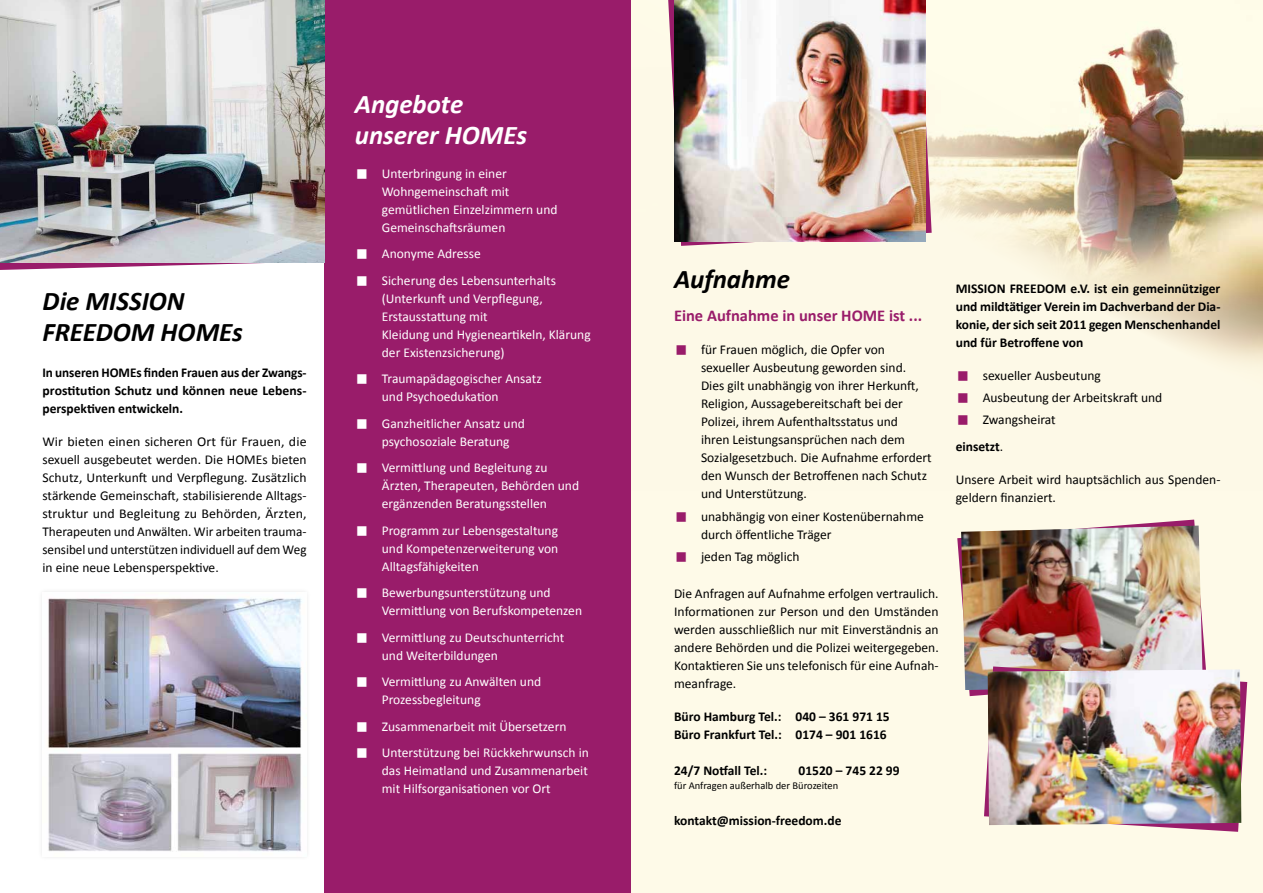
<style>
.page{position:relative;width:1263px;height:893px;background:#fff}
.page>*{position:absolute;margin:0;border:0;box-sizing:border-box;transform-origin:0 0}
.t1{font:italic 700 27px/31.5px "Calibri";color:#000}
.t2{font:italic 700 27px/31.5px "Calibri";letter-spacing:-.005em;color:#fff}
.t3{font:700 16.5px "Calibri";color:#991c6a}
.t4{font:13.5px/18px "Calibri";color:#000}
.t5{font:13.5px/18px "Calibri";color:#fff}
.t6{font:700 13.5px/18px "Calibri";color:#000;text-align:justify}
.t7{font:10.5px "Calibri";color:#000}
.s1{font-size:40.5px}
.s2{font-size:40.5px;color:#991c6a}
.s3{font-weight:700}
</style>
<div class="page">
<div style="left:324px;top:0;width:307px;height:893px;background:#991c6a"></div>
<img style="left:48px;top:598px;width:254px;height:253px">
<svg style="left:0;top:53px;width:325px;height:217px"></svg>
<div style="left:631px;top:0;width:632px;height:893px;background:#fefae8"></div>
<img style="left:932px;top:29px;width:331px;height:337px">
<img style="left:0;top:0;width:324px;height:262px">
<svg style="left:668px;top:0;width:264px;height:246px"></svg>
<img style="left:674px;top:0;width:251px;height:241px">
<img style="left:957px;top:520px;width:290px;height:312px">
<img style="left:988px;top:669px;width:253px;height:156px">
<h1 class="t2" style="left:355px;top:88px;width:174px">Angebote unserer HOMEs</h1>
<p class="t5" style="left:382px;top:164px;width:177px;text-indent:-27px"><span class="s1">▪</span> Unterbringung in einer<br>Wohngemeinschaft mit gemütlichen Einzelzimmern und<br>Gemeinschaftsräumen</p>
<p class="t5" style="left:355px;top:245px;width:127px"><span class="s1">▪</span> Anonyme Adresse</p>
<p class="t5" style="left:382px;top:271px;width:210px;text-indent:-27px"><span class="s1">▪</span> Sicherung des Lebensunterhalts (Unterkunft und Verpflegung,<br>Erstausstattung mit<br>Kleidung und Hygieneartikeln, Klärung der Existenzsicherung)</p>
<p class="t5" style="left:382px;top:370px;width:161px;text-indent:-27px"><span class="s1">▪</span> Traumapädagogischer Ansatz und Psychoedukation</p>
<p class="t5" style="left:382px;top:414px;width:145px;text-indent:-27px"><span class="s1">▪</span> Ganzheitlicher Ansatz und psychosoziale Beratung</p>
<p class="t5" style="left:382px;top:459px;width:199px;text-indent:-27px"><span class="s1">▪</span> Vermittlung und Begleitung zu<br>Ärzten, Therapeuten, Behörden und ergänzenden Beratungsstellen</p>
<p class="t5" style="left:382px;top:521px;width:178px;text-align:justify;text-indent:-27px"><span class="s1">▪</span> Programm zur Lebensgestaltung und Kompetenzerweiterung von Alltagsfähigkeiten</p>
<p class="t5" style="left:382px;top:584px;width:202px;text-indent:-27px"><span class="s1">▪</span> Bewerbungsunterstützung und<br>Vermittlung von Berufskompetenzen</p>
<p class="t5" style="left:382px;top:628px;width:184px;text-indent:-27px"><span class="s1">▪</span> Vermittlung zu Deutschunterricht und Weiterbildungen</p>
<p class="t5" style="left:382px;top:673px;width:161px;text-indent:-27px"><span class="s1">▪</span> Vermittlung zu Anwälten und<br>Prozessbegleitung</p>
<p class="t5" style="left:355px;top:717px;width:213px"><span class="s1">▪</span> Zusammenarbeit mit Übersetzern</p>
<p class="t5" style="left:382px;top:744px;width:208px;text-align:justify;text-indent:-27px"><span class="s1">▪</span> Unterstützung bei Rückkehrwunsch in das Heimatland und Zusammenarbeit mit Hilfsorganisationen vor Ort</p>
<h1 class="t1" style="left:674px;top:263px;width:118px">Aufnahme</h1>
<p class="t3" style="left:674px;top:305px;width:250px">Eine Aufnahme in unser HOME ist ...</p>
<p class="t4" style="left:701px;top:341px;width:232px;text-indent:-27px"><span class="s2">▪</span> für Frauen möglich, die Opfer von sexueller Ausbeutung geworden sind.<br>Dies gilt unabhängig von ihrer Herkunft, Religion, Aussagebereitschaft bei der Polizei, ihrem Aufenthaltsstatus und<br>ihren Leistungsansprüchen nach dem Sozialgesetzbuch. Die Aufnahme erfordert den Wunsch der Betroffenen nach Schutz und Unterstützung.</p>
<p class="t4" style="left:701px;top:507px;width:224px;text-indent:-27px"><span class="s2">▪</span> unabhängig von einer Kostenübernahme durch öffentliche Träger</p>
<p class="t4" style="left:674px;top:547px;width:127px"><span class="s2">▪</span> jeden Tag möglich</p>
<p class="t4" style="left:674px;top:585px;width:266px;text-align:justify">Die Anfragen auf Aufnahme erfolgen vertraulich.<br>Informationen zur Person und den Umständen werden ausschließlich nur mit Einverständnis an andere Behörden und die Polizei weitergegeben.<br>Kontaktieren Sie uns telefonisch für eine Aufnah&shy;meanfrage.</p>
<p class="t6" style="left:674px;top:707px;width:217px">Büro Hamburg Tel.: 040 – 361 971 15<br>Büro Frankfurt Tel.: 0174 – 901 1616</p>
<p class="t6" style="left:674px;top:761px;width:95px">24/7 Notfall Tel.:</p>
<p class="t6" style="left:798px;top:761px;width:103px">01520 – 745 22 99</p>
<p class="t7" style="left:674px;top:778px;width:166px">für Anfragen außerhalb der Bürozeiten</p>
<p class="t6" style="left:674px;top:811px;width:169px">kontakt@mission-freedom.de</p>
<h1 class="t1" style="left:43px;top:285px;width:202px">Die MISSION<br>FREEDOM HOMEs</h1>
<p class="t6" style="left:956px;top:279px;width:266px">MISSION FREEDOM e.V. ist ein gemeinnütziger und mildtätiger Verein im Dachverband der Dia&shy;konie, der sich seit 2011 gegen Menschenhandel und für Betroffene von</p>
<p class="t4" style="left:956px;top:366px;width:147px"><span class="s2">▪</span> sexueller Ausbeutung</p>
<p class="t4" style="left:956px;top:388px;width:208px"><span class="s2">▪</span> Ausbeutung der Arbeitskraft und</p>
<p class="t4" style="left:956px;top:406px;width:101px;line-height:26.7px"><span class="s2">▪</span> Zwangsheirat <span class="s3">einsetzt</span>.</p>
<p class="t4" style="left:956px;top:470px;width:266px">Unsere Arbeit wird hauptsächlich aus Spenden&shy;geldern finanziert.</p>
<p class="t6" style="left:43px;top:364px;width:266px">In unseren HOMEs finden Frauen aus der Zwangs&shy;prostitution Schutz und können neue Lebens&shy;perspektiven entwickeln.</p>
<p class="t4" style="left:43px;top:433px;width:266px;text-align:justify">Wir bieten einen sicheren Ort für Frauen, die sexuell ausgebeutet werden. Die HOMEs bieten Schutz, Unterkunft und Verpflegung. Zusätzlich stärkende Gemeinschaft, stabilisierende Alltags&shy;struktur und Begleitung zu Behörden, Ärzten, Therapeuten und Anwälten. Wir arbeiten trauma&shy;sensibel und unterstützen individuell auf dem Weg in eine neue Lebensperspektive.</p>
</div>
